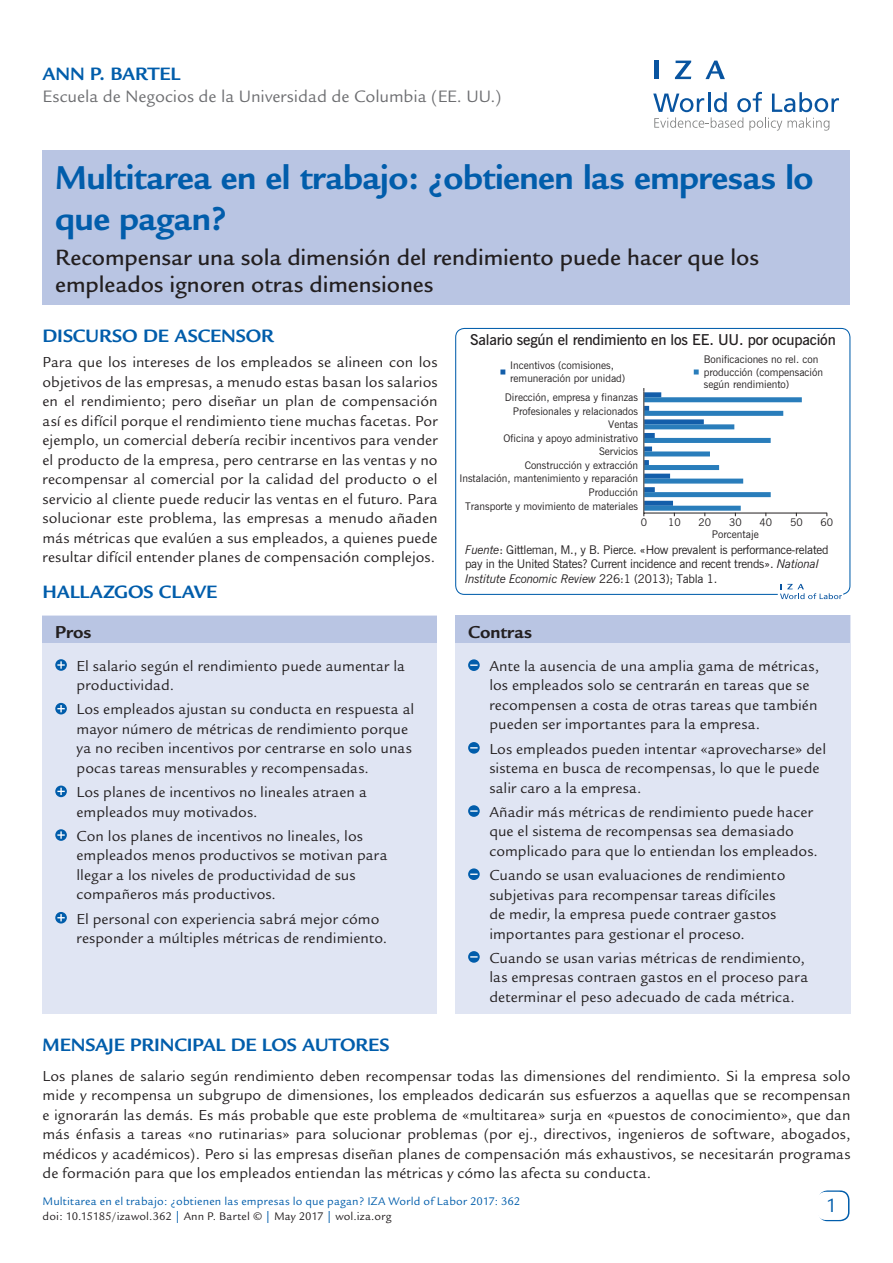
<style>
.page{position:relative;width:893px;height:1263px;background:#fff}
.page>*{position:absolute;margin:0;border:0;box-sizing:border-box;transform-origin:0 0}
.Cover__Title{font:700 36px/40.5px "Legacy Sans";letter-spacing:-.01em;color:#015dab}
.Cover__Subtitle{font:500 24px/27px "Legacy Sans";letter-spacing:-.005em;color:#231f20}
.t1{font:21px "Legacy Sans";color:#015dab}
.Main__A_Level_Headin{font:700 19.5px "Legacy Sans";letter-spacing:-.005em;color:#015dab}
.Cover__AuthorName{font:700 19.5px "Legacy Sans";letter-spacing:-.005em;color:#015dab}
.Cover__Pro_Con_Heade{font:700 18.75px "Legacy Sans";color:#231f20}
.Cover__Affiliation{font:18px "Legacy Sans";letter-spacing:-.005em;color:#6c6d70}
.Cover__Pro_Con_Bulle{font:15.75px/19.5px "Legacy Sans";letter-spacing:.005em;color:#231f20}
.Main__Bodytext{font:15.75px/19.5px "Legacy Sans";letter-spacing:.005em;color:#231f20;text-align:justify}
.t2{font:600 15px "News Gothic BT";letter-spacing:-.015em;color:#231f20}
.t3{font:12px/14.4px "News Gothic BT";letter-spacing:-.02em;color:#231f20}
.Cover_Footer{font:12px "Legacy Sans";letter-spacing:.015em;color:#015dab}
.t4{font:12px "Legacy Sans";letter-spacing:.015em;color:#231f20}
.t5{font:10.5px/13.5px "News Gothic BT";color:#231f20;text-align:right}
.s1{font-style:italic}
.s2{color:#015dab}
</style>
<div class="page">
<div style="left:43px;top:150px;width:807px;height:155px;background:#b9c5e3"></div>
<div style="left:818px;top:1190px;width:31px;height:31px;border:2px solid #015dab;border-radius:9px"></div>
<div style="left:817px;top:1192px;width:30px;height:28px;background:#fff;border-radius:9px"></div>
<svg style="left:653px;top:92px;width:186px;height:39px"></svg>
<hr style="left:654px;top:61px;width:4px;height:18px;background:#0854a0">
<svg style="left:675px;top:61px;width:16px;height:18px"></svg>
<svg style="left:705px;top:61px;width:20px;height:18px"></svg>
<div style="left:455px;top:616px;width:395px;height:398px;background:#e0e5f3"></div>
<div style="left:455px;top:615px;width:395px;height:28px;background:#b9c5e3"></div>
<div style="left:468px;top:659px;width:12px;height:12px;background:#015dab;border-radius:50%"></div>
<svg style="left:470px;top:664px;width:8px;height:2px"></svg>
<svg style="left:468px;top:742px;width:12px;height:12px"></svg>
<div style="left:468px;top:805px;width:12px;height:12px;background:#015dab;border-radius:50%"></div>
<svg style="left:470px;top:810px;width:8px;height:2px"></svg>
<div style="left:468px;top:868px;width:12px;height:12px;background:#015dab;border-radius:50%"></div>
<svg style="left:470px;top:873px;width:8px;height:2px"></svg>
<svg style="left:468px;top:951px;width:12px;height:12px"></svg>
<div style="left:43px;top:616px;width:394px;height:398px;background:#e0e5f3"></div>
<div style="left:43px;top:616px;width:394px;height:26px;background:#b9c5e3"></div>
<svg style="left:55px;top:659px;width:12px;height:12px"></svg>
<svg style="left:57px;top:661px;width:8px;height:8px"></svg>
<svg style="left:55px;top:703px;width:12px;height:11px"></svg>
<svg style="left:57px;top:705px;width:8px;height:7px"></svg>
<svg style="left:55px;top:785px;width:12px;height:12px"></svg>
<svg style="left:57px;top:788px;width:8px;height:7px"></svg>
<svg style="left:55px;top:829px;width:12px;height:12px"></svg>
<svg style="left:57px;top:831px;width:8px;height:8px"></svg>
<svg style="left:55px;top:912px;width:12px;height:11px"></svg>
<svg style="left:57px;top:914px;width:8px;height:7px"></svg>
<div style="left:455px;top:328px;width:395px;height:267px;border:1px solid #015dab;border-radius:9px"></div>
<div style="left:778px;top:583px;width:65px;height:18px;border:1px solid #fff"></div>
<svg style="left:780px;top:584px;width:62px;height:15px"></svg>
<hr style="left:644px;top:513px;width:183px;height:1px;background:#231f20">
<svg style="left:644px;top:392px;width:17px;height:5px"></svg>
<svg style="left:644px;top:397px;width:158px;height:5px"></svg>
<svg style="left:644px;top:406px;width:5px;height:5px"></svg>
<svg style="left:500px;top:369px;width:5px;height:5px"></svg>
<svg style="left:694px;top:369px;width:5px;height:5px"></svg>
<svg style="left:644px;top:411px;width:139px;height:5px"></svg>
<svg style="left:644px;top:419px;width:60px;height:5px"></svg>
<svg style="left:644px;top:424px;width:90px;height:5px"></svg>
<svg style="left:644px;top:433px;width:11px;height:5px"></svg>
<div style="left:644px;top:438px;width:127px;height:5px;background:#297dbb"></div>
<svg style="left:644px;top:446px;width:8px;height:5px"></svg>
<svg style="left:644px;top:451px;width:66px;height:5px"></svg>
<svg style="left:644px;top:460px;width:5px;height:5px"></svg>
<div style="left:644px;top:465px;width:75px;height:5px;background:#297dbb"></div>
<svg style="left:644px;top:474px;width:26px;height:5px"></svg>
<svg style="left:644px;top:479px;width:99px;height:5px"></svg>
<svg style="left:644px;top:487px;width:11px;height:5px"></svg>
<svg style="left:644px;top:492px;width:127px;height:5px"></svg>
<svg style="left:644px;top:501px;width:29px;height:5px"></svg>
<svg style="left:644px;top:506px;width:97px;height:5px"></svg>
<hr style="left:643px;top:391px;width:1px;height:122px;background:#231f20">
<p class="Cover__AuthorName" style="left:43px;top:63px;width:139px">ANN P. BARTEL</p>
<p class="Cover__Affiliation" style="left:43px;top:86px;width:460px">Escuela de Negocios de la Universidad de Columbia (EE. UU.)</p>
<p class="Cover__Title" style="left:55px;top:158px;width:760px">Multitarea en el trabajo: ¿obtienen las empresas lo que pagan?</p>
<p class="Cover__Subtitle" style="left:55px;top:244px;width:705px">Recompensar una sola dimensión del rendimiento puede hacer que los empleados ignoren otras dimensiones</p>
<p class="Main__A_Level_Headin" style="left:43px;top:324px;width:233px">DISCURSO DE ASCENSOR</p>
<p class="Main__Bodytext" style="left:43px;top:353px;width:397px">Para que los intereses de los empleados se alineen con los objetivos de las empresas, a menudo estas basan los salarios en el rendimiento; pero diseñar un plan de compensación así es difícil porque el rendimiento tiene muchas facetas. Por ejemplo, un comercial debería recibir incentivos para vender el producto de la empresa, pero centrarse en las ventas y no recompensar al comercial por la calidad del producto o el servicio al cliente puede reducir las ventas en el futuro. Para solucionar este problema, las empresas a menudo añaden más métricas que evalúen a sus empleados, a quienes puede resultar difícil entender planes de compensación complejos.</p>
<p class="Main__A_Level_Headin" style="left:43px;top:580px;width:176px">HALLAZGOS CLAVE</p>
<p class="Cover__Pro_Con_Heade" style="left:55px;top:621px;width:38px">Pros</p>
<p class="Cover__Pro_Con_Bulle" style="left:77px;top:656px;width:330px">El salario según el rendimiento puede aumentar la productividad.</p>
<p class="Cover__Pro_Con_Bulle" style="left:77px;top:700px;width:339px">Los empleados ajustan su conducta en respuesta al mayor número de métricas de rendimiento porque ya no reciben incentivos por centrarse en solo unas pocas tareas mensurables y recompensadas.</p>
<p class="Cover__Pro_Con_Bulle" style="left:77px;top:783px;width:292px">Los planes de incentivos no lineales atraen a empleados muy motivados.</p>
<p class="Cover__Pro_Con_Bulle" style="left:77px;top:826px;width:312px">Con los planes de incentivos no lineales, los empleados menos productivos se motivan para llegar a los niveles de productividad de sus compañeros más productivos.</p>
<p class="Cover__Pro_Con_Bulle" style="left:77px;top:909px;width:312px">El personal con experiencia sabrá mejor cómo responder a múltiples métricas de rendimiento.</p>
<p class="t2" style="left:470px;top:331px;width:367px">Salario según el rendimiento en los EE. UU. por ocupación</p>
<p class="t5" style="left:510px;top:359px;width:117px;line-height:12.6px;text-align:left">Incentivos (comisiones, remuneración por unidad)</p>
<p class="t5" style="left:505px;top:390px;width:135px">Dirección, empresa y finanzas<br>Profesionales y relacionados<br>Ventas</p>
<p class="t5" style="left:459px;top:445px;width:180px">Servicios<br>Construcción y extracción<br>Instalación, mantenimiento y reparación<br>Producción<br>Transporte y movimiento de materiales</p>
<p class="t5" style="left:504px;top:431px;width:136px">Oficina y apoyo administrativo</p>
<p class="t5" style="left:704px;top:353px;width:121px;line-height:12.6px;text-align:left">Bonificaciones no rel. con producción (compensación según rendimiento)</p>
<p class="t5" style="left:641px;top:516px;width:8px">0</p>
<p class="t5" style="left:668px;top:516px;width:14px">10</p>
<p class="t5" style="left:698px;top:516px;width:14px">20</p>
<p class="t5" style="left:712px;top:516px;width:48px;line-height:11.9px;text-align:center">30<br>Porcentaje</p>
<p class="t5" style="left:759px;top:516px;width:14px">40</p>
<p class="t5" style="left:790px;top:516px;width:14px">50</p>
<p class="t5" style="left:820px;top:516px;width:14px">60</p>
<p class="t3" style="left:465px;top:542px;width:365px"><span class="s1">Fuente</span>: Gittleman, M., y B. Pierce. «How prevalent is performance-related pay in the United States? Current incidence and recent trends». <span class="s1">National<br>Institute Economic Review</span> 226:1 (2013); Tabla 1.</p>
<p class="Cover__Pro_Con_Heade" style="left:468px;top:621px;width:65px">Contras</p>
<p class="Cover__Pro_Con_Bulle" style="left:489px;top:656px;width:331px">Ante la ausencia de una amplia gama de métricas, los empleados solo se centrarán en tareas que se recompensen a costa de otras tareas que también pueden ser importantes para la empresa.</p>
<p class="Cover__Pro_Con_Bulle" style="left:489px;top:739px;width:338px">Los empleados pueden intentar «aprovecharse» del sistema en busca de recompensas, lo que le puede salir caro a la empresa.</p>
<p class="Cover__Pro_Con_Bulle" style="left:489px;top:802px;width:330px">Añadir más métricas de rendimiento puede hacer que el sistema de recompensas sea demasiado complicado para que lo entiendan los empleados.</p>
<p class="Cover__Pro_Con_Bulle" style="left:489px;top:865px;width:298px">Cuando se usan evaluaciones de rendimiento subjetivas para recompensar tareas difíciles de medir, la empresa puede contraer gastos importantes para gestionar el proceso.</p>
<p class="Cover__Pro_Con_Bulle" style="left:489px;top:948px;width:320px">Cuando se usan varias métricas de rendimiento, las empresas contraen gastos en el proceso para determinar el peso adecuado de cada métrica.</p>
<p class="Main__A_Level_Headin" style="left:43px;top:1033px;width:349px">MENSAJE PRINCIPAL DE LOS AUTORES</p>
<p class="Main__Bodytext" style="left:43px;top:1066px;width:809px">Los planes de salario según rendimiento deben recompensar todas las dimensiones del rendimiento. Si la empresa solo mide y recompensa un subgrupo de dimensiones, los empleados dedicarán sus esfuerzos a aquellas que se recompensan e ignorarán las demás. Es más probable que este problema de «multitarea» surja en «puestos de conocimiento», que dan más énfasis a tareas «no rutinarias» para solucionar problemas (por ej., directivos, ingenieros de software, abogados, médicos y académicos). Pero si las empresas diseñan planes de compensación más exhaustivos, se necesitarán programas de formación para que los empleados entiendan las métricas y cómo las afecta su conducta.</p>
<p class="Cover_Footer" style="left:43px;top:1195px;width:479px">Multitarea en el trabajo: ¿obtienen las empresas lo que pagan? IZA World of Labor 2017: 362</p>
<p class="t4" style="left:43px;top:1210px;width:350px">doi: 10.15185/izawol.362 <span class="s2">|</span> Ann P. Bartel © <span class="s2">|</span> May 2017 <span class="s2">|</span> wol.iza.org</p>
<p class="t1" style="left:826px;top:1194px;width:13px">1</p>
<p class="t1" style="left:828px;top:1194px;width:13px">2</p>
</div>
